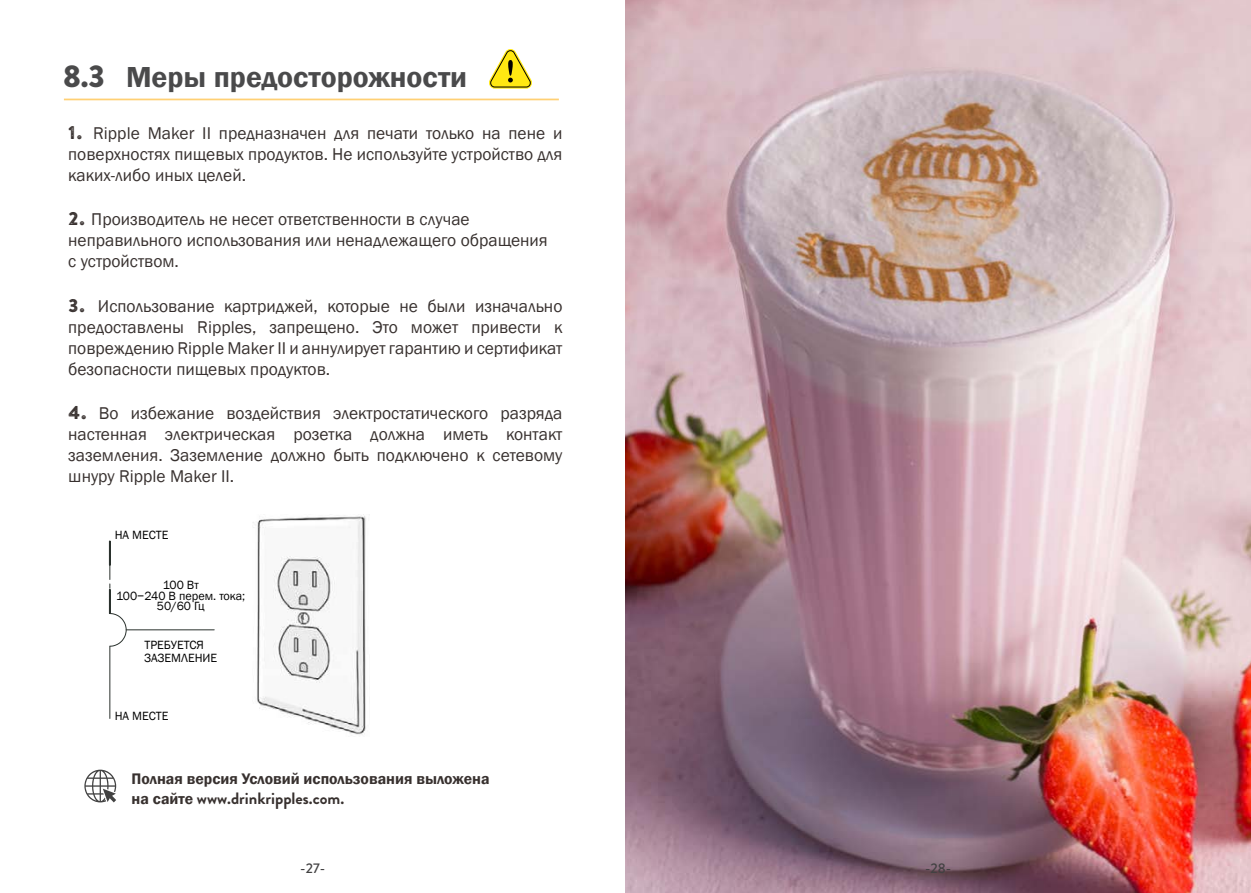
<style>
.page{position:relative;width:1251px;height:893px;background:#fff}
.page>*{position:absolute;margin:0;border:0;box-sizing:border-box;transform-origin:0 0}
.t1{font:600 29.75px "Franklin Gothic";color:#4a4a4b}
.t2{font:17.5px/21px "Franklin Gothic";color:#38312f;text-align:justify}
.t3{font:700 16.45px "Brandon Grotesque";color:#38312f}
.t4{font:600 15.75px "Franklin Gothic";color:#38312f}
.t5{font:500 14px "Brandon Grotesque";color:#424142}
.t6{font:12.25px/10.5px "Franklin Gothic";color:#000}
.s1{font-family:"Brandon Grotesque";font-weight:900;font-size:31.5px}
.s2{font-family:"Brandon Printed Two";font-size:18.38px}
.s3{font-family:"Franklin Gothic";font-weight:600;font-size:15.75px}
</style>
<div class="page">
<svg style="left:84px;top:770px;width:32px;height:32px"></svg>
<hr style="left:109px;top:646px;width:1px;height:72px;background:#2a312d">
<svg style="left:109px;top:541px;width:18px;height:106px"></svg>
<hr style="left:126px;top:629px;width:88px;height:1px;background:#2a312d">
<img style="left:253px;top:515px;width:113px;height:220px">
<hr style="left:65px;top:99px;width:493px;height:1px;background:#ffd074">
<svg style="left:489px;top:49px;width:43px;height:40px"></svg>
<img style="left:625px;top:0;width:625px;height:893px">
<h1 class="t1" style="left:63px;top:59px;width:405px"><span class="s1">8.3</span> Меры предосторожности</h1>
<p class="t2" style="left:68px;top:123px;width:495px"><span class="s2">1.</span> Ripple Maker II предназначен для печати только на пене и поверхностях пищевых продуктов. Не используйте устройство для каких-либо иных целей.</p>
<p class="t2" style="left:68px;top:210px;width:481px;text-align:left"><span class="s2">2.</span> Производитель не несет ответственности в случае неправильного использования или ненадлежащего обращения с устройством.</p>
<p class="t2" style="left:68px;top:296px;width:495px"><span class="s2">3.</span> Использование картриджей, которые не были изначально предоставлены Ripples, запрещено. Это может привести к повреждению Ripple Maker II и аннулирует гарантию и сертификат безопасности пищевых продуктов.</p>
<p class="t2" style="left:68px;top:403px;width:495px"><span class="s2">4.</span> Во избежание воздействия электростатического разряда настенная электрическая розетка должна иметь контакт заземления. Заземление должно быть подключено к сетевому шнуру Ripple Maker II.</p>
<p class="t6" style="left:115px;top:530px;width:55px">НА МЕСТЕ</p>
<p class="t6" style="left:116px;top:580px;width:130px;text-align:center">100 Вт<br>100−240 В перем. тока;<br>50/60 Гц</p>
<p class="t6" style="left:144px;top:639px;width:74px;line-height:12.2px">ТРЕБУЕТСЯ<br>ЗАЗЕМЛЕНИЕ</p>
<p class="t6" style="left:115px;top:711px;width:55px">НА МЕСТЕ</p>
<p class="t4" style="left:131px;top:769px;width:359px">Полная версия Условий использования выложена</p>
<p class="t3" style="left:131px;top:787px;width:214px"><span class="s3">на сайте</span> www.drinkripples.com.</p>
<p class="t5" style="left:300px;top:859px;width:26px">-27-</p>
<p class="t5" style="left:924px;top:859px;width:28px">-28-</p>
</div>
